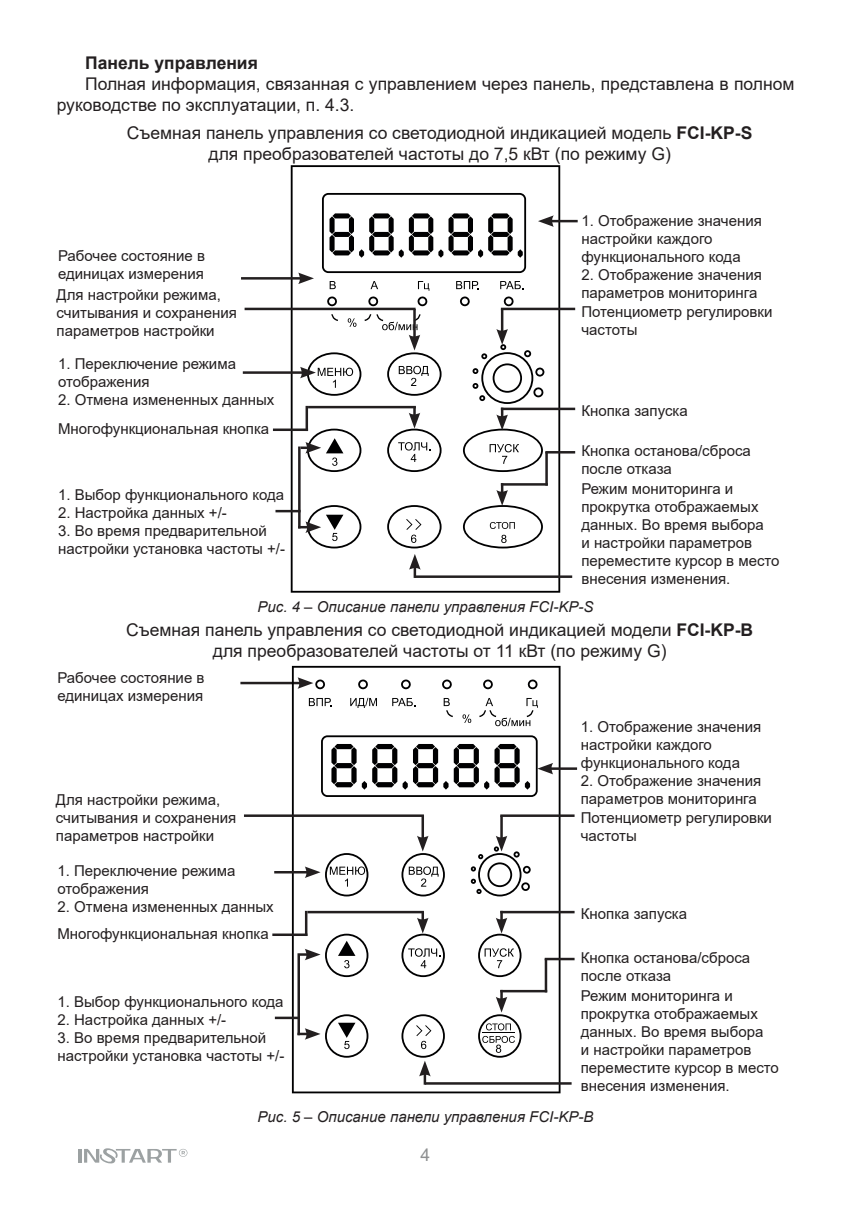
<style>
.page{position:relative;width:851px;height:1205px;background:#fff}
.page>*{position:absolute;margin:0;border:0;box-sizing:border-box;transform-origin:0 0}
.t1{font:17.5px/21px "Arial";color:#231f20;text-align:center}
.t2{font:700 17.5px "Arial";color:#231f20}
.t3{font:17.5px "Arial";color:#8e9091}
.t4{font:15px/18px "Arial";color:#231f20}
.t5{font:italic 15px "Arial";color:#231f20}
.s1{font-weight:700}
</style>
<div class="page">
<svg style="left:78px;top:1148px;width:109px;height:16px"></svg>
<hr style="left:240px;top:682px;width:61px;height:2px;background:#231f20">
<svg style="left:292px;top:666px;width:268px;height:427px"></svg>
<svg style="left:297px;top:677px;width:28px;height:12px"></svg>
<svg style="left:358px;top:679px;width:10px;height:10px"></svg>
<svg style="left:401px;top:679px;width:10px;height:10px"></svg>
<svg style="left:441px;top:679px;width:11px;height:10px"></svg>
<svg style="left:483px;top:679px;width:10px;height:10px"></svg>
<svg style="left:527px;top:679px;width:10px;height:10px"></svg>
<svg style="left:309px;top:698px;width:22px;height:8px"></svg>
<svg style="left:350px;top:698px;width:27px;height:10px"></svg>
<svg style="left:392px;top:698px;width:23px;height:8px"></svg>
<svg style="left:462px;top:714px;width:9px;height:9px"></svg>
<svg style="left:443px;top:698px;width:10px;height:19px"></svg>
<svg style="left:479px;top:698px;width:59px;height:28px"></svg>
<hr style="left:274px;top:871px;width:35px;height:2px;background:#231f20">
<svg style="left:305px;top:853px;width:63px;height:43px"></svg>
<hr style="left:549px;top:767px;width:28px;height:3px;background:#231f20">
<svg style="left:321px;top:735px;width:232px;height:62px"></svg>
<svg style="left:401px;top:1014px;width:44px;height:70px"></svg>
<svg style="left:300px;top:933px;width:68px;height:44px"></svg>
<svg style="left:297px;top:1014px;width:71px;height:43px"></svg>
<hr style="left:297px;top:953px;width:3px;height:82px;background:#231f20">
<hr style="left:275px;top:1016px;width:25px;height:3px;background:#231f20">
<hr style="left:421px;top:816px;width:3px;height:24px;background:#231f20">
<svg style="left:401px;top:836px;width:44px;height:60px"></svg>
<hr style="left:244px;top:814px;width:180px;height:3px;background:#231f20">
<svg style="left:401px;top:912px;width:44px;height:65px"></svg>
<hr style="left:307px;top:911px;width:117px;height:2px;background:#231f20">
<hr style="left:272px;top:933px;width:35px;height:3px;background:#231f20">
<hr style="left:305px;top:911px;width:2px;height:25px;background:#231f20">
<hr style="left:425px;top:1082px;width:146px;height:2px;background:#231f20">
<hr style="left:500px;top:816px;width:2px;height:24px;background:#231f20">
<svg style="left:470px;top:836px;width:60px;height:60px"></svg>
<svg style="left:478px;top:911px;width:43px;height:66px"></svg>
<svg style="left:478px;top:990px;width:43px;height:67px"></svg>
<hr style="left:500px;top:814px;width:74px;height:3px;background:#231f20">
<hr style="left:500px;top:911px;width:74px;height:2px;background:#231f20">
<hr style="left:500px;top:990px;width:47px;height:2px;background:#231f20">
<hr style="left:544px;top:958px;width:30px;height:2px;background:#231f20">
<hr style="left:544px;top:958px;width:3px;height:34px;background:#231f20">
<svg style="left:291px;top:165px;width:269px;height:428px"></svg>
<svg style="left:327px;top:296px;width:10px;height:10px"></svg>
<svg style="left:368px;top:296px;width:10px;height:10px"></svg>
<svg style="left:459px;top:296px;width:11px;height:10px"></svg>
<svg style="left:503px;top:296px;width:10px;height:10px"></svg>
<svg style="left:322px;top:193px;width:204px;height:80px"></svg>
<svg style="left:456px;top:281px;width:22px;height:8px"></svg>
<svg style="left:500px;top:281px;width:23px;height:8px"></svg>
<svg style="left:329px;top:281px;width:7px;height:8px"></svg>
<svg style="left:370px;top:281px;width:8px;height:8px"></svg>
<svg style="left:417px;top:281px;width:12px;height:25px"></svg>
<svg style="left:387px;top:505px;width:54px;height:43px"></svg>
<hr style="left:241px;top:277px;width:61px;height:3px;background:#231f20">
<svg style="left:298px;top:273px;width:16px;height:11px"></svg>
<hr style="left:243px;top:371px;width:61px;height:3px;background:#231f20">
<hr style="left:549px;top:220px;width:28px;height:2px;background:#231f20">
<svg style="left:538px;top:215px;width:15px;height:12px"></svg>
<svg style="left:409px;top:554px;width:11px;height:24px"></svg>
<svg style="left:300px;top:429px;width:61px;height:43px"></svg>
<svg style="left:298px;top:505px;width:63px;height:43px"></svg>
<hr style="left:298px;top:446px;width:2px;height:82px;background:#231f20">
<hr style="left:275px;top:510px;width:25px;height:2px;background:#231f20">
<hr style="left:413px;top:309px;width:2px;height:30px;background:#231f20">
<svg style="left:300px;top:314px;width:141px;height:82px"></svg>
<hr style="left:244px;top:308px;width:171px;height:2px;background:#231f20">
<svg style="left:387px;top:407px;width:54px;height:65px"></svg>
<hr style="left:308px;top:406px;width:108px;height:2px;background:#231f20">
<hr style="left:273px;top:428px;width:35px;height:3px;background:#231f20">
<hr style="left:305px;top:406px;width:3px;height:25px;background:#231f20">
<hr style="left:415px;top:575px;width:157px;height:3px;background:#231f20">
<hr style="left:501px;top:309px;width:2px;height:24px;background:#231f20">
<svg style="left:463px;top:329px;width:81px;height:143px"></svg>
<svg style="left:463px;top:483px;width:80px;height:65px"></svg>
<hr style="left:501px;top:308px;width:74px;height:2px;background:#231f20">
<hr style="left:501px;top:408px;width:74px;height:2px;background:#231f20">
<hr style="left:501px;top:483px;width:46px;height:3px;background:#231f20">
<hr style="left:545px;top:451px;width:30px;height:2px;background:#231f20">
<hr style="left:545px;top:452px;width:2px;height:34px;background:#231f20">
<p class="t2" style="left:85px;top:51px;width:174px">Панель управления</p>
<p class="t1" style="left:57px;top:74px;width:739px;text-align:left;text-indent:28px">Полная информация, связанная с управлением через панель, представлена в полном руководстве по эксплуатации, п. 4.3.</p>
<p class="t1" style="left:127px;top:122px;width:627px">Съемная панель управления со светодиодной индикацией модель <span class="s1">FCI-KP-S </span>для преобразователей частоты до 7,5 кВт (по режиму G)</p>
<p class="t4" style="left:58px;top:247px;width:148px">Рабочее состояние в единицах измерения</p>
<p class="t4" style="left:57px;top:286px;width:182px">Для настройки режима, считывания и сохранения параметров настройки</p>
<p class="t4" style="left:58px;top:355px;width:179px">1. Переключение режима отображения</p>
<p class="t4" style="left:58px;top:391px;width:218px">2. Отмена измененных данных</p>
<p class="t4" style="left:58px;top:420px;width:213px">Многофункциональная кнопка</p>
<p class="t4" style="left:58px;top:485px;width:228px">1. Выбор функционального кода</p>
<p class="t4" style="left:58px;top:503px;width:170px">2. Настройка данных +/-</p>
<p class="t4" style="left:58px;top:521px;width:228px">3. Во время предварительной настройки установка частоты +/-</p>
<p class="t4" style="left:581px;top:211px;width:182px">1. Отображение значения настройки каждого функционального кода</p>
<p class="t4" style="left:581px;top:265px;width:193px">2. Отображение значения параметров мониторинга<br>Потенциометр регулировки частоты</p>
<p class="t4" style="left:581px;top:401px;width:108px">Кнопка запуска</p>
<p class="t4" style="left:581px;top:441px;width:171px">Кнопка останова/сброса после отказа</p>
<p class="t4" style="left:581px;top:480px;width:200px">Режим мониторинга и прокрутка отображаемых данных. Во время выбора<br>и настройки параметров переместите курсор в место внесения изменения.</p>
<p class="t5" style="left:257px;top:597px;width:337px">Рис. 4 – Описание панели управления FCI-KP-S</p>
<p class="t1" style="left:126px;top:619px;width:628px">Съемная панель управления со светодиодной индикацией модели <span class="s1">FCI-KP-B </span>для преобразователей частоты от 11 кВт (по режиму G)</p>
<p class="t4" style="left:57px;top:669px;width:148px">Рабочее состояние в единицах измерения</p>
<p class="t4" style="left:56px;top:791px;width:182px">Для настройки режима, считывания и сохранения параметров настройки</p>
<p class="t4" style="left:57px;top:862px;width:179px">1. Переключение режима отображения</p>
<p class="t4" style="left:57px;top:898px;width:218px">2. Отмена измененных данных</p>
<p class="t4" style="left:57px;top:924px;width:213px">Многофункциональная кнопка</p>
<p class="t4" style="left:57px;top:992px;width:228px">1. Выбор функционального кода</p>
<p class="t4" style="left:57px;top:1010px;width:170px">2. Настройка данных +/-</p>
<p class="t4" style="left:57px;top:1028px;width:228px">3. Во время предварительной настройки установка частоты +/-</p>
<p class="t4" style="left:580px;top:718px;width:182px">1. Отображение значения настройки каждого функционального кода</p>
<p class="t4" style="left:580px;top:772px;width:193px">2. Отображение значения параметров мониторинга<br>Потенциометр регулировки частоты</p>
<p class="t4" style="left:580px;top:904px;width:108px">Кнопка запуска</p>
<p class="t4" style="left:580px;top:948px;width:171px">Кнопка останова/сброса после отказа</p>
<p class="t4" style="left:580px;top:986px;width:200px">Режим мониторинга и прокрутка отображаемых данных. Во время выбора<br>и настройки параметров переместите курсор в место внесения изменения.</p>
<p class="t5" style="left:257px;top:1107px;width:337px">Рис. 5 – Описание панели управления FCI-KP-B</p>
<p class="t3" style="left:420px;top:1143px;width:11px">4</p>
</div>
